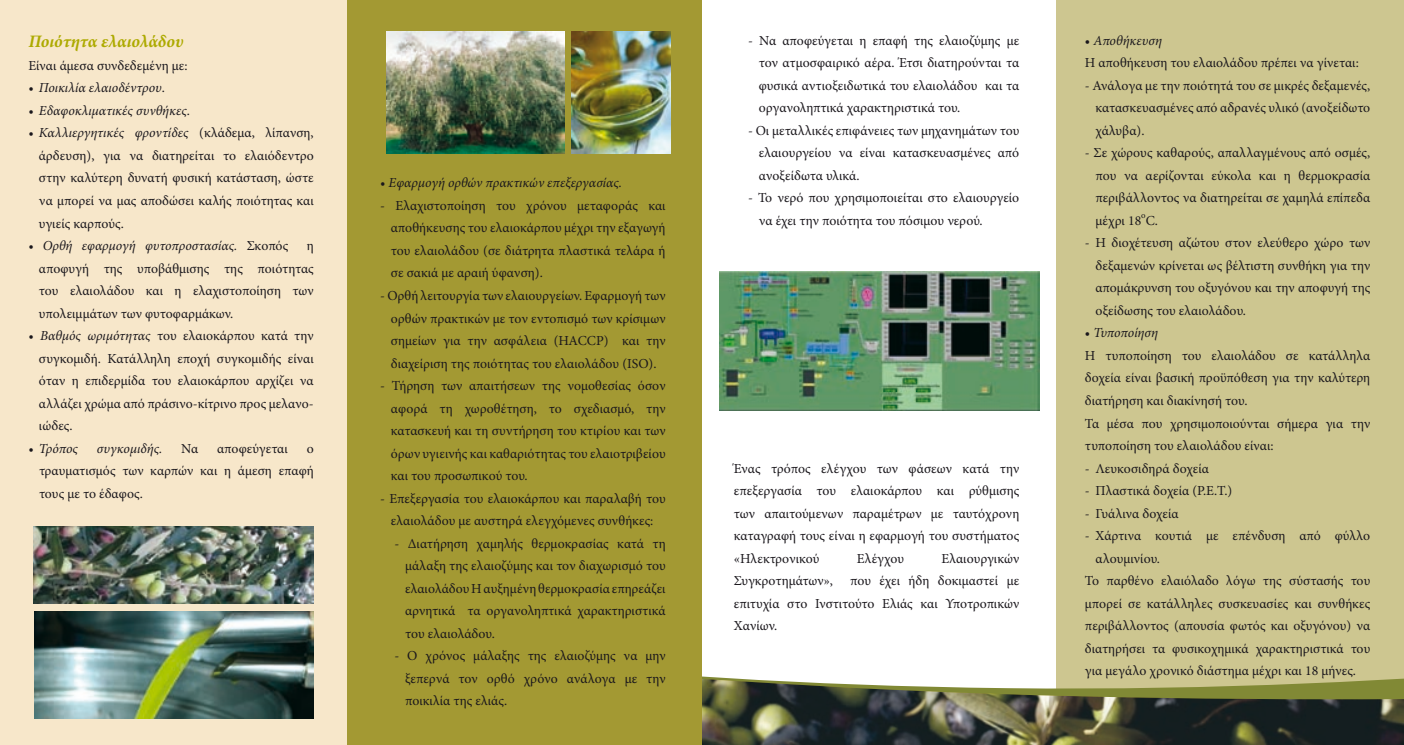
<style>
.page{position:relative;width:1404px;height:745px;background:#fff}
.page>*{position:absolute;margin:0;border:0;box-sizing:border-box;transform-origin:0 0}
.t1{font:italic 700 17.5px "Minion Pro";letter-spacing:-.005em;color:#adaa00}
.t2{font:13.75px/22.5px "Minion Pro";color:#1a171c;text-align:justify}
.t3{font:italic 13.75px "Minion Pro";color:#1a171c}
.t4{font:8.75px "Minion Pro";color:#1a171c}
.s1{font-style:normal}
.s2{font-style:italic}
</style>
<div class="page">
<div style="left:1056px;top:0;width:347px;height:744px;background:#cdc690"></div>
<img style="left:702px;top:676px;width:701px;height:32px">
<img style="left:702px;top:708px;width:701px;height:36px">
<div style="left:0;top:0;width:347px;height:744px;background:#f7e7ca"></div>
<div style="left:347px;top:0;width:355px;height:744px;background:#a39933"></div>
<img style="left:34px;top:611px;width:280px;height:106px">
<img style="left:34px;top:526px;width:279px;height:77px">
<img style="left:719px;top:271px;width:320px;height:139px">
<img style="left:571px;top:32px;width:99px;height:121px">
<img style="left:386px;top:32px;width:178px;height:121px">
<p class="t1" style="left:28px;top:29px;width:157px">Ποιότητα ελαιολάδου</p>
<p class="t2" style="left:28px;top:54px;width:161px">Είναι άμεσα συνδεδεμένη με:</p>
<p class="t3" style="left:28px;top:78px;width:138px">• Ποικιλία ελαιοδέντρου<span class="s1">.</span></p>
<p class="t3" style="left:28px;top:101px;width:163px">• Εδαφοκλιματικές συνθήκες<span class="s1">.</span></p>
<p class="t2" style="left:39px;top:122px;width:276px;text-indent:-11px"><span class="s2">• Καλλιεργητικές φροντίδες</span> (κλάδεμα, λίπανση, άρδευση), για να διατηρείται το ελαιόδεντρο στην καλύτερη δυνατή φυσική κατάσταση, ώστε να μπορεί να μας αποδώσει καλής ποιότητας και υγιείς καρπούς.</p>
<p class="t3" style="left:28px;top:236px;width:261px">• Ορθή εφαρμογή φυτοπροστασίας. <span class="s1">Σκοπός</span></p>
<p class="t2" style="left:39px;top:234px;width:276px;text-indent:268px">η αποφυγή της υποβάθμισης της ποιότητας του ελαιολάδου και η ελαχιστοποίηση των υπολειμμάτων των φυτοφαρμάκων.</p>
<p class="t2" style="left:39px;top:324px;width:276px;text-indent:-11px"><span class="s2">• Βαθμός ωριμότητας</span> του ελαιοκάρπου κατά την συγκομιδή. Κατάλληλη εποχή συγκομιδής είναι όταν η επιδερμίδα του ελαιοκάρπου αρχίζει να αλλάζει χρώμα από πράσινο-κίτρινο προς μελανο&shy;ιώδες.</p>
<p class="t3" style="left:28px;top:438px;width:51px">• Τρόπος</p>
<p class="t3" style="left:97px;top:438px;width:67px">συγκομιδής.</p>
<p class="t2" style="left:181px;top:437px;width:19px">Να</p>
<p class="t2" style="left:217px;top:437px;width:72px">αποφεύγεται</p>
<p class="t2" style="left:39px;top:437px;width:276px;text-indent:268px">ο τραυματισμός των καρπών και η άμεση επαφή τους με το έδαφος.</p>
<p class="t3" style="left:380px;top:173px;width:243px">• Εφαρμογή ορθών πρακτικών επεξεργασίας.</p>
<p class="t2" style="left:391px;top:194px;width:276px;text-indent:-11px">- Ελαχιστοποίηση του χρόνου μεταφοράς και αποθήκευσης του ελαιοκάρπου μέχρι την εξαγωγή του ελαιολάδου (σε διάτρητα πλαστικά τελάρα ή σε σακιά με αραιή ύφανση).</p>
<p class="t2" style="left:391px;top:284px;width:276px;text-indent:-11px">- Ορθή λειτουργία των ελαιουργείων. Εφαρμογή των ορθών πρακτικών με τον εντοπισμό των κρίσιμων σημείων για την ασφάλεια (HACCP) και την διαχείριση της ποιότητας του ελαιολάδου (ISO).</p>
<p class="t2" style="left:391px;top:374px;width:276px;text-indent:-11px">- Τήρηση των απαιτήσεων της νομοθεσίας όσον αφορά τη χωροθέτηση, το σχεδιασμό, την κατασκευή και τη συντήρηση του κτιρίου και των όρων υγιεινής και καθαριότητας του ελαιοτριβείου και του προσωπικού του.</p>
<p class="t2" style="left:380px;top:487px;width:287px;text-align:center">- Επεξεργασία του ελαιοκάρπου και παραλαβή του ελαιολάδου με αυστηρά ελεγχόμενες συνθήκες:</p>
<p class="t2" style="left:405px;top:532px;width:262px;text-indent:-11px">- Διατήρηση χαμηλής θερμοκρασίας κατά τη μάλαξη της ελαιοζύμης και τον διαχωρισμό του ελαιολάδου Η αυξημένη θερμοκρασία επηρεάζει αρνητικά τα οργανοληπτικά χαρακτηριστικά του ελαιολάδου.</p>
<p class="t2" style="left:405px;top:644px;width:262px;text-indent:-11px">- Ο χρόνος μάλαξης της ελαιοζύμης να μην ξεπερνά τον ορθό χρόνο ανάλογα με την ποικιλία της ελιάς.</p>
<p class="t2" style="left:758px;top:29px;width:262px;text-indent:-11px">- Να αποφεύγεται η επαφή της ελαιοζύμης με τον ατμοσφαιρικό αέρα. Έτσι διατηρούνται τα φυσικά αντιοξειδωτικά του ελαιολάδου και τα οργανοληπτικά χαρακτηριστικά του.</p>
<p class="t2" style="left:758px;top:119px;width:262px;text-indent:-11px">- Οι μεταλλικές επιφάνειες των μηχανημάτων του ελαιουργείου να είναι κατασκευασμένες από ανοξείδωτα υλικά.</p>
<p class="t2" style="left:758px;top:186px;width:262px;text-indent:-11px">- Το νερό που χρησιμοποιείται στο ελαιουργείο να έχει την ποιότητα του πόσιμου νερού.</p>
<p class="t2" style="left:733px;top:456px;width:287px">Ένας τρόπος ελέγχου των φάσεων κατά την επεξεργασία του ελαιοκάρπου και ρύθμισης των απαιτούμενων παραμέτρων με ταυτόχρονη καταγραφή τους είναι η εφαρμογή του συστήματος «Ηλεκτρονικού</p>
<p class="t2" style="left:733px;top:546px;width:287px;text-indent:207px">Ελαιουργικών Συγκροτημάτων», που έχει ήδη δοκιμαστεί με επιτυχία στο Ινστιτούτο Ελιάς και Υποτροπικών Χανίων.</p>
<p class="t2" style="left:856px;top:546px;width:49px">Ελέγχου</p>
<p class="t3" style="left:1084px;top:31px;width:79px"><span class="s1">•</span> Αποθήκευση</p>
<p class="t2" style="left:1084px;top:51px;width:275px">Η αποθήκευση του ελαιολάδου πρέπει να γίνεται:</p>
<p class="t2" style="left:1095px;top:74px;width:276px;text-indent:-11px">- Ανάλογα με την ποιότητά του σε μικρές δεξαμενές, κατασκευασμένες από αδρανές υλικό (ανοξείδωτο χάλυβα).</p>
<p class="t2" style="left:1095px;top:141px;width:276px;text-indent:-11px">- Σε χώρους καθαρούς, απαλλαγμένους από οσμές, που να αερίζονται εύκολα και η θερμοκρασία περιβάλλοντος να διατηρείται σε χαμηλά επίπεδα μέχρι 18 C.</p>
<p class="t4" style="left:1141px;top:209px;width:6px">o</p>
<p class="t2" style="left:1095px;top:231px;width:276px;text-indent:-11px">- Η διοχέτευση αζώτου στον ελεύθερο χώρο των δεξαμενών κρίνεται ως βέλτιστη συνθήκη για την απομάκρυνση του οξυγόνου και την αποφυγή της οξείδωσης του ελαιολάδου.</p>
<p class="t3" style="left:1084px;top:323px;width:75px"><span class="s1">•</span> Τυποποίηση</p>
<p class="t2" style="left:1084px;top:344px;width:287px">Η τυποποίηση του ελαιολάδου σε κατάλληλα δοχεία είναι βασική προϋπόθεση για την καλύτερη διατήρηση και διακίνησή του.</p>
<p class="t2" style="left:1084px;top:411px;width:287px">Τα μέσα που χρησιμοποιούνται σήμερα για την τυποποίηση του ελαιολάδου είναι:</p>
<p class="t2" style="left:1084px;top:456px;width:126px">- Λευκοσιδηρά δοχεία</p>
<p class="t2" style="left:1084px;top:479px;width:149px">- Πλαστικά δοχεία (P.E.T.)</p>
<p class="t2" style="left:1084px;top:501px;width:95px">- Γυάλινα δοχεία</p>
<p class="t2" style="left:1095px;top:524px;width:276px;text-indent:-11px">- Χάρτινα κουτιά με επένδυση από φύλλο αλουμινίου.</p>
<p class="t2" style="left:1084px;top:569px;width:287px">Το παρθένο ελαιόλαδο λόγω της σύστασής του μπορεί σε κατάλληλες συσκευασίες και συνθήκες περιβάλλοντος (απουσία φωτός και οξυγόνου) να διατηρήσει τα φυσικοχημικά χαρακτηριστικά του για μεγάλο χρονικό διάστημα μέχρι και 18 μήνες.</p>
</div>
